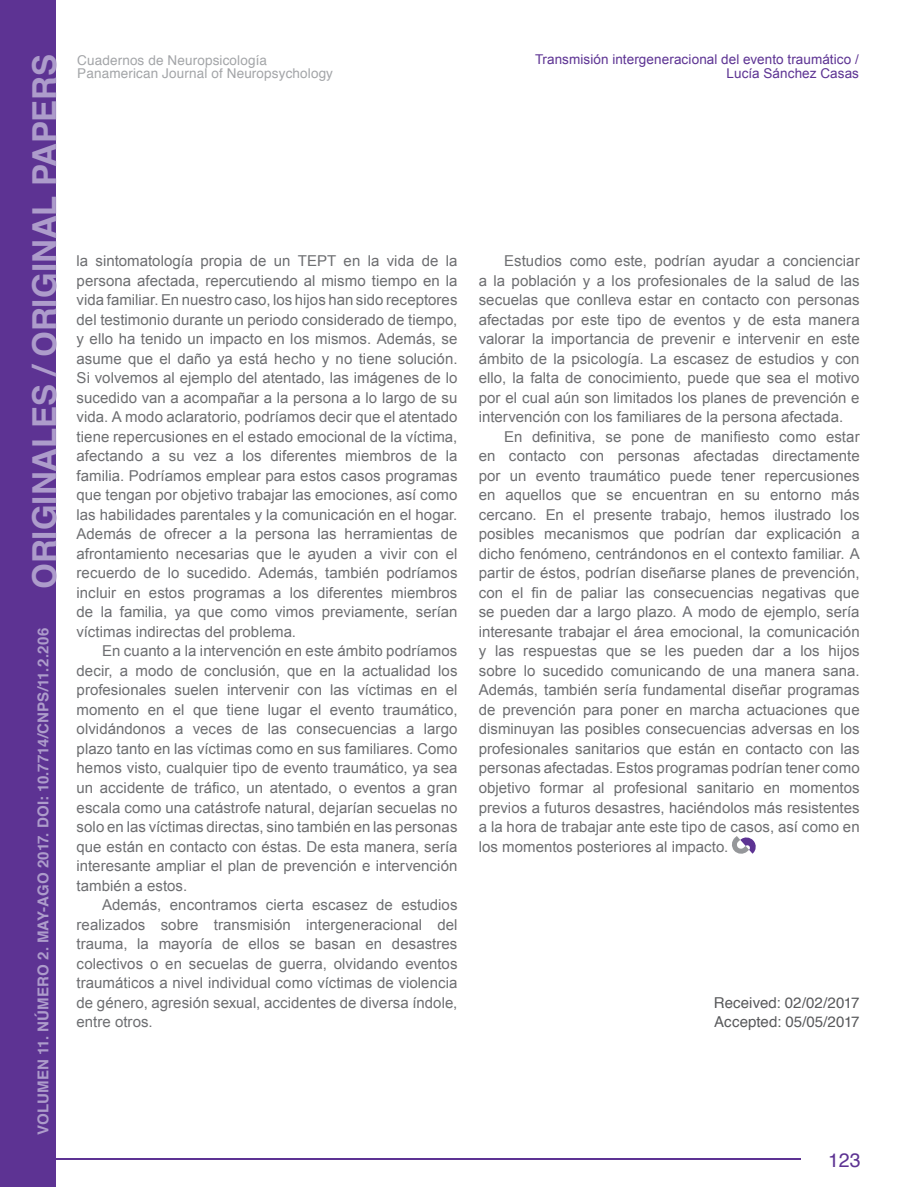
<style>
.page{position:relative;width:915px;height:1187px;background:#fff}
.page>*{position:absolute;margin:0;border:0;box-sizing:border-box;transform-origin:0 0}
.t1{font:19.5px "Helvetica";color:#5d3393}
.t2{font:15px/19.5px "Arial";letter-spacing:.005em;color:#6d6e71;text-align:justify}
.t3{font:700 15px "Helvetica";letter-spacing:.005em;color:#ad9ccb}
.t4{font:15px/19.5px "Helvetica";letter-spacing:.005em;color:#58595b}
.t5{font:13.5px/13.5px "Arial";letter-spacing:.005em;color:#5d3393;text-align:right}
.t6{font:13.5px/13.5px "Helvetica";letter-spacing:.01em;color:#a3a5a8}
.s1{font-size:33px}
</style>
<div class="page">
<div style="left:0;top:0;width:55px;height:1186px;background:#5d3393"></div>
<hr style="left:0;top:1157px;width:800px;height:2px;background:#5d3393">
<svg style="left:732px;top:836px;width:24px;height:18px"></svg>
<p class="t3" style="left:31px;top:1134px;width:1081px;rotate:-90deg">VOLUMEN 11. NÚMERO 2. MAY-AGO 2017. DOI: 10.7714/CNPS/11.2.206 <span class="s1">ORIGINALES / ORIGINAL PAPERS</span></p>
<p class="t6" style="left:77px;top:54px;width:257px">Cuadernos de Neuropsicología<br>Panamerican Journal of Neuropsychology</p>
<p class="t2" style="left:77px;top:251px;width:382px">la sintomatología propia de un TEPT en la vida de la persona afectada, repercutiendo al mismo tiempo en la vida familiar. En nuestro caso, los hijos han sido receptores del testimonio durante un periodo considerado de tiempo, y ello ha tenido un impacto en los mismos. Además, se asume que el daño ya está hecho y no tiene solución.<br>Si volvemos al ejemplo del atentado, las imágenes de lo sucedido van a acompañar a la persona a lo largo de su vida. A modo aclaratorio, podríamos decir que el atentado tiene repercusiones en el estado emocional de la víctima, afectando a su vez a los diferentes miembros de la familia. Podríamos emplear para estos casos programas que tengan por objetivo trabajar las emociones, así como las habilidades parentales y la comunicación en el hogar.<br>Además de ofrecer a la persona las herramientas de afrontamiento necesarias que le ayuden a vivir con el recuerdo de lo sucedido. Además, también podríamos incluir en estos programas a los diferentes miembros de la familia, ya que como vimos previamente, serían víctimas indirectas del problema.</p>
<p class="t2" style="left:77px;top:641px;width:382px;text-indent:26px">En cuanto a la intervención en este ámbito podríamos decir, a modo de conclusión, que en la actualidad los profesionales suelen intervenir con las víctimas en el momento en el que tiene lugar el evento traumático, olvidándonos a veces de las consecuencias a largo plazo tanto en las víctimas como en sus familiares. Como hemos visto, cualquier tipo de evento traumático, ya sea un accidente de tráfico, un atentado, o eventos a gran escala como una catástrofe natural, dejarían secuelas no solo en las víctimas directas, sino también en las personas que están en contacto con éstas. De esta manera, sería interesante ampliar el plan de prevención e intervención también a estos.</p>
<p class="t2" style="left:77px;top:895px;width:382px;text-indent:26px">Además, encontramos cierta escasez de estudios realizados sobre transmisión intergeneracional del trauma, la mayoría de ellos se basan en desastres colectivos o en secuelas de guerra, olvidando eventos traumáticos a nivel individual como víctimas de violencia de género, agresión sexual, accidentes de diversa índole, entre otros.</p>
<p class="t5" style="left:535px;top:53px;width:325px">Transmisión intergeneracional del evento traumático /<br>Lucía Sánchez Casas</p>
<p class="t2" style="left:478px;top:251px;width:382px;text-indent:26px">Estudios como este, podrían ayudar a concienciar a la población y a los profesionales de la salud de las secuelas que conlleva estar en contacto con personas afectadas por este tipo de eventos y de esta manera valorar la importancia de prevenir e intervenir en este ámbito de la psicología. La escasez de estudios y con ello, la falta de conocimiento, puede que sea el motivo por el cual aún son limitados los planes de prevención e intervención con los familiares de la persona afectada.</p>
<p class="t2" style="left:478px;top:427px;width:382px;text-indent:26px">En definitiva, se pone de manifiesto como estar en contacto con personas afectadas directamente por un evento traumático puede tener repercusiones en aquellos que se encuentran en su entorno más cercano. En el presente trabajo, hemos ilustrado los posibles mecanismos que podrían dar explicación a dicho fenómeno, centrándonos en el contexto familiar. A partir de éstos, podrían diseñarse planes de prevención, con el fin de paliar las consecuencias negativas que se pueden dar a largo plazo. A modo de ejemplo, sería interesante trabajar el área emocional, la comunicación y las respuestas que se les pueden dar a los hijos sobre lo sucedido comunicando de una manera sana.<br>Además, también sería fundamental diseñar programas de prevención para poner en marcha actuaciones que disminuyan las posibles consecuencias adversas en los profesionales sanitarios que están en contacto con las personas afectadas. Estos programas podrían tener como objetivo formar al profesional sanitario en momentos previos a futuros desastres, haciéndolos más resistentes a la hora de trabajar ante este tipo de casos, así como en los momentos posteriores al impacto.</p>
<p class="t4" style="left:713px;top:993px;width:147px">Received: 02/02/2017<br>Accepted: 05/05/2017</p>
<h1 class="t1" style="left:827px;top:1144px;width:34px">123</h1>
</div>
